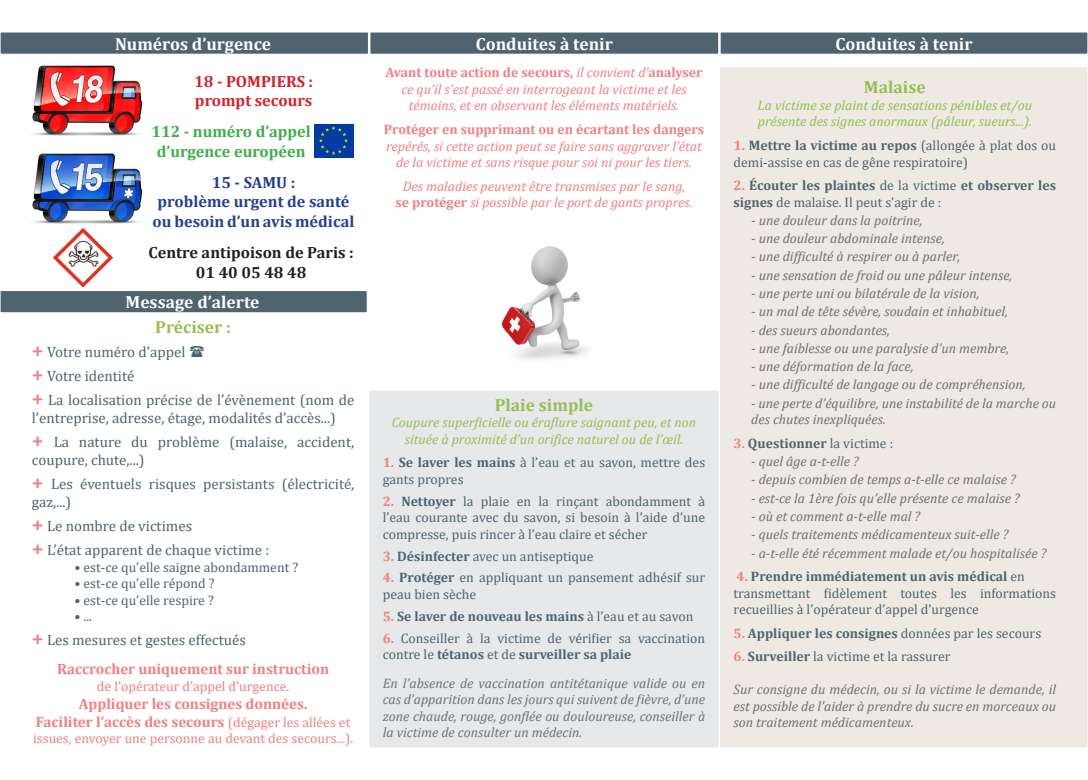
<style>
.page{position:relative;width:1088px;height:780px;background:#fff}
.page>*{position:absolute;margin:0;border:0;box-sizing:border-box;transform-origin:0 0}
.t1{font:700 17.5px "Cambria";color:#fff}
.t2{font:700 17.5px "Cambria";color:#97bd53}
.t3{font:700 16.25px "Cambria";color:#253f8e}
.t4{font:700 16.25px/19.5px "Cambria";color:#40ae49;text-align:center}
.t5{font:700 16.25px "Cambria";color:#231f20}
.t6{font:700 16.25px "Cambria";color:#d1232a}
.t7{font:15px/18px "Cambria";color:#4f646f}
.t8{font:700 15px "Cambria";color:#f27f81}
.t9{font:italic 13.75px/16.5px "Cambria";color:#6f7173;text-align:justify}
.t10{font:13.75px/16.5px "Cambria";color:#4f646f}
.t11{font:italic 13.75px/16.5px "Cambria";color:#f27f81;text-align:center}
.t12{font:700 13.75px/16.5px "Cambria";color:#4f646f}
.t13{font:italic 13.75px/16.5px "Cambria";color:#97bd53}
.t14{font:13.75px "Cambria";color:#f27f81}
.s1{font-weight:700;font-size:20px;color:#f27f81}
.s2{font-weight:400;font-size:13.75px}
.s3{font-weight:700;font-style:normal}
.s4{font-weight:700;color:#f27f81}
.s5{font-weight:700}
.s6{color:#f27f81}
.s7{font-weight:400}
</style>
<div class="page">
<div style="left:719px;top:67px;width:369px;height:681px;background:#eeeae3"></div>
<div style="left:368px;top:389px;width:352px;height:359px;background:#e7e8ea;border:1px solid #fff"></div>
<div style="left:0;top:32px;width:369px;height:22px;background:#4f646f"></div>
<div style="left:0;top:31px;width:369px;height:24px;border:1px solid #fff"></div>
<div style="left:0;top:290px;width:367px;height:23px;background:#4f646f"></div>
<div style="left:0;top:290px;width:368px;height:23px;border:1px solid #fff"></div>
<img style="left:32px;top:65px;width:111px;height:71px">
<img style="left:32px;top:153px;width:111px;height:75px">
<img style="left:52px;top:228px;width:62px;height:60px">
<img style="left:314px;top:124px;width:40px;height:33px">
<div style="left:370px;top:32px;width:349px;height:22px;background:#4f646f"></div>
<div style="left:369px;top:31px;width:350px;height:24px;border:1px solid #fff"></div>
<div style="left:720px;top:32px;width:368px;height:22px;background:#4f646f"></div>
<div style="left:719px;top:31px;width:369px;height:24px;border:1px solid #fff"></div>
<img style="left:502px;top:246px;width:85px;height:114px">
<p class="t1" style="left:115px;top:32px;width:158px">Numéros d’urgence</p>
<p class="t6" style="left:194px;top:70px;width:120px">18 - POMPIERS :</p>
<p class="t6" style="left:195px;top:89px;width:119px">prompt secours</p>
<p class="t4" style="left:151px;top:121px;width:161px">112 - numéro d’appel d’urgence européen</p>
<p class="t3" style="left:212px;top:171px;width:85px">15 - SAMU :</p>
<p class="t3" style="left:158px;top:190px;width:193px">problème urgent de santé</p>
<p class="t3" style="left:153px;top:210px;width:203px">ou besoin d’un avis médical</p>
<p class="t5" style="left:149px;top:241px;width:207px">Centre antipoison de Paris :</p>
<p class="t5" style="left:196px;top:261px;width:112px">01 40 05 48 48</p>
<p class="t1" style="left:126px;top:290px;width:135px">Message d’alerte</p>
<p class="t2" style="left:155px;top:315px;width:77px">Préciser :</p>
<p class="t7" style="left:32px;top:343px;width:155px"><span class="s1">+</span> Votre numéro d’appel</p>
<p class="t7" style="left:32px;top:367px;width:104px"><span class="s1">+</span> Votre identité</p>
<p class="t7" style="left:32px;top:391px;width:324px"><span class="s1">+</span> La localisation précise de l’évènement (nom de l’entreprise, adresse, étage, modalités d’accès...)</p>
<p class="t7" style="left:32px;top:433px;width:324px"><span class="s1">+</span> La nature du problème (malaise, accident, coupure, chute,...)</p>
<p class="t7" style="left:32px;top:475px;width:324px"><span class="s1">+</span> Les éventuels risques persistants (électricité, gaz,...)</p>
<p class="t7" style="left:32px;top:517px;width:162px"><span class="s1">+</span> Le nombre de victimes</p>
<p class="t7" style="left:32px;top:541px;width:239px"><span class="s1">+</span> L’état apparent de chaque victime :</p>
<p class="t10" style="left:74px;top:559px;width:225px">• est-ce qu’elle saigne abondamment ?</p>
<p class="t10" style="left:74px;top:575px;width:142px">• est-ce qu’elle répond ?</p>
<p class="t10" style="left:74px;top:592px;width:141px">• est-ce qu’elle respire ?</p>
<p class="t10" style="left:74px;top:608px;width:19px">• ...</p>
<p class="t7" style="left:32px;top:631px;width:215px"><span class="s1">+</span> Les mesures et gestes effectués</p>
<p class="t8" style="left:57px;top:658px;width:273px">Raccrocher uniquement sur instruction</p>
<p class="t14" style="left:97px;top:677px;width:194px">de l’opérateur d’appel d’urgence.</p>
<p class="t8" style="left:79px;top:693px;width:230px">Appliquer les consignes données.</p>
<p class="t8" style="left:36px;top:711px;width:316px">Faciliter l’accès des secours <span class="s2">(dégager les allées et</span></p>
<p class="t14" style="left:33px;top:730px;width:322px">issues, envoyer une personne au devant des secours...).</p>
<p class="t1" style="left:476px;top:32px;width:138px">Conduites à tenir</p>
<p class="t1" style="left:835px;top:32px;width:138px">Conduites à tenir</p>
<p class="t11" style="left:386px;top:64px;width:318px"><span class="s3">Avant toute action de secours,</span> il convient d’<span class="s3">analyser </span>ce qu’il s’est passé en interrogeant la victime et les témoins, et en observant les éléments matériels.</p>
<p class="t11" style="left:384px;top:120px;width:322px"><span class="s3">Protéger en supprimant ou en écartant les dangers </span>repérés, si cette action peut se faire sans aggraver l’état de la victime et sans risque pour soi ni pour les tiers.</p>
<p class="t11" style="left:403px;top:177px;width:284px">Des maladies peuvent être transmises par le sang,</p>
<p class="t11" style="left:395px;top:194px;width:298px"><span class="s3">se protéger</span> si possible par le port de gants propres.</p>
<p class="t2" style="left:495px;top:392px;width:100px">Plaie simple</p>
<p class="t13" style="left:392px;top:413px;width:306px;text-align:center">Coupure superficielle ou éraflure saignant peu, et non située à proximité d’un orifice naturel ou de l’œil.</p>
<p class="t10" style="left:383px;top:454px;width:324px"><span class="s4">1.</span> <span class="s5">Se laver les mains</span> à l’eau et au savon, mettre des gants propres</p>
<p class="t10" style="left:383px;top:492px;width:324px;text-align:justify"><span class="s4">2.</span> <span class="s5">Nettoyer</span> la plaie en la rinçant abondamment à l’eau courante avec du savon, si besoin à l’aide d’une compresse, puis rincer à l’eau claire et sécher</p>
<p class="t10" style="left:383px;top:547px;width:212px"><span class="s4">3.</span> <span class="s5">Désinfecter</span> avec un antiseptique</p>
<p class="t10" style="left:383px;top:569px;width:324px"><span class="s4">4.</span> <span class="s5">Protéger</span> en appliquant un pansement adhésif sur peau bien sèche</p>
<p class="t12" style="left:383px;top:607px;width:312px"><span class="s6">5.</span> Se laver de nouveau les mains <span class="s7">à l’eau et au savon</span></p>
<p class="t10" style="left:383px;top:629px;width:324px"><span class="s4">6.</span> Conseiller à la victime de vérifier sa vaccination contre le <span class="s5">tétanos</span> et de <span class="s5">surveiller sa plaie</span></p>
<p class="t9" style="left:383px;top:674px;width:324px">En l’absence de vaccination antitétanique valide ou en cas d’apparition dans les jours qui suivent de fièvre, d’une zone chaude, rouge, gonflée ou douloureuse, conseiller à la victime de consulter un médecin.</p>
<p class="t2" style="left:864px;top:75px;width:63px">Malaise</p>
<p class="t13" style="left:757px;top:96px;width:276px">La victime se plaint de sensations pénibles et/ou présente des signes anormaux (pâleur, sueurs...).</p>
<p class="t10" style="left:733px;top:137px;width:324px"><span class="s4">1.</span> <span class="s5">Mettre la victime au repos</span> (allongée à plat dos ou demi-assise en cas de gêne respiratoire)</p>
<p class="t12" style="left:733px;top:177px;width:324px"><span class="s6">2.</span> Écouter les plaintes <span class="s7">de la victime</span> et observer les signes <span class="s7">de malaise. Il peut s’agir de :</span></p>
<p class="t9" style="left:751px;top:211px;width:173px">- une douleur dans la poitrine,</p>
<p class="t9" style="left:751px;top:230px;width:195px">- une douleur abdominale intense,</p>
<p class="t9" style="left:751px;top:248px;width:210px">- une difficulté à respirer ou à parler,</p>
<p class="t9" style="left:751px;top:266px;width:263px">- une sensation de froid ou une pâleur intense,</p>
<p class="t9" style="left:751px;top:284px;width:230px">- une perte uni ou bilatérale de la vision,</p>
<p class="t9" style="left:751px;top:303px;width:258px">- un mal de tête sévère, soudain et inhabituel,</p>
<p class="t9" style="left:751px;top:321px;width:140px">- des sueurs abondantes,</p>
<p class="t9" style="left:751px;top:339px;width:259px">- une faiblesse ou une paralysie d’un membre,</p>
<p class="t9" style="left:751px;top:357px;width:164px">- une déformation de la face,</p>
<p class="t9" style="left:751px;top:376px;width:276px">- une difficulté de langage ou de compréhension,</p>
<p class="t9" style="left:751px;top:394px;width:306px">- une perte d’équilibre, une instabilité de la marche ou des chutes inexpliquées.</p>
<p class="t12" style="left:733px;top:434px;width:161px"><span class="s6">3.</span> Questionner <span class="s7">la victime :</span></p>
<p class="t9" style="left:751px;top:452px;width:109px">- quel âge a-t-elle ?</p>
<p class="t9" style="left:751px;top:471px;width:266px">- depuis combien de temps a-t-elle ce malaise ?</p>
<p class="t9" style="left:751px;top:489px;width:270px">- est-ce la 1ère fois qu’elle présente ce malaise ?</p>
<p class="t9" style="left:751px;top:507px;width:170px">- où et comment a-t-elle mal ?</p>
<p class="t9" style="left:751px;top:525px;width:258px">- quels traitements médicamenteux suit-elle ?</p>
<p class="t9" style="left:751px;top:544px;width:296px">- a-t-elle été récemment malade et/ou hospitalisée ?</p>
<p class="t12" style="left:736px;top:567px;width:290px"><span class="s6">4.</span> Prendre immédiatement un avis médical <span class="s7">en</span></p>
<p class="t10" style="left:733px;top:584px;width:324px">transmettant fidèlement toutes les informations recueillies à l’opérateur d’appel d’urgence</p>
<p class="t12" style="left:733px;top:624px;width:309px"><span class="s6">5.</span> Appliquer les consignes <span class="s7">données par les secours</span></p>
<p class="t10" style="left:733px;top:648px;width:218px"><span class="s4">6.</span> <span class="s5">Surveiller</span> la victime et la rassurer</p>
<p class="t9" style="left:733px;top:680px;width:324px">Sur consigne du médecin, ou si la victime le demande, il est possible de l’aider à prendre du sucre en morceaux ou son traitement médicamenteux.</p>
</div>
